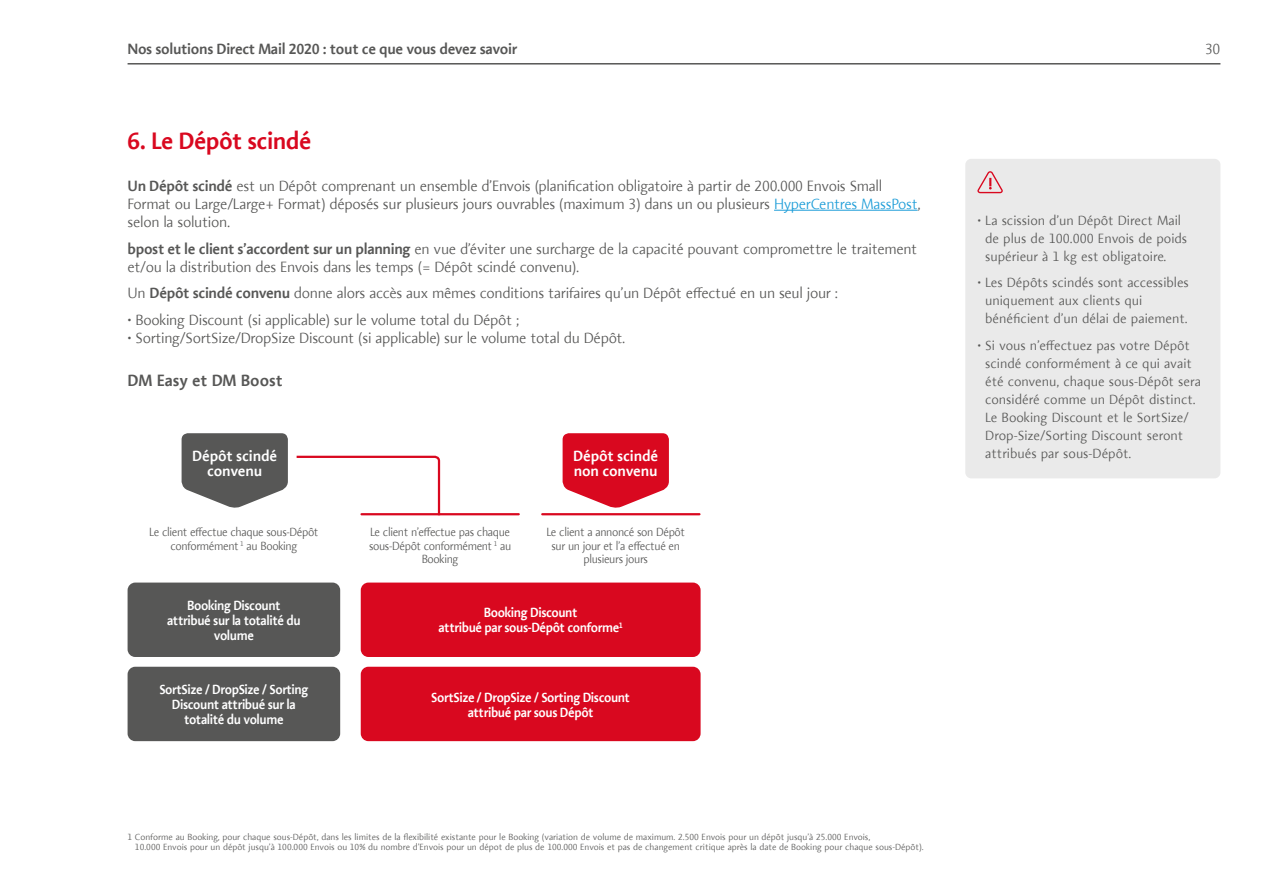
<style>
.page{position:relative;width:1263px;height:893px;background:#fff}
.page>*{position:absolute;margin:0;border:0;box-sizing:border-box;transform-origin:0 0}
.t1{font:600 24px "Aroma No 2 LT Com";letter-spacing:-.02em;color:#d9081f}
.t2{font:600 16.5px "Aroma No 2 LT Com";color:#575756}
.t3{font:300 15px/18px "Aroma No 2 LT Com";letter-spacing:-.02em;color:#575756}
.t4{font:600 15px "Aroma No 2 LT Com";letter-spacing:-.02em;color:#575756}
.t5{font:600 15px/15px "Aroma No 2 LT Com";letter-spacing:-.01em;color:#fff}
.t6{font:300 13.5px/18px "Aroma No 2 LT Com";color:#575756}
.t7{font:600 13.5px/15px "Aroma No 2 LT Com";letter-spacing:-.03em;color:#fff;text-align:center;scale:.95 1}
.t8{font:300 12px/13.5px "Aroma No 2 LT Com";letter-spacing:-.03em;color:#575756;text-align:center;scale:.95 1}
.t9{font:300 9px/10.8px "Aroma No 2 LT Com";color:#575756}
.s1{font-weight:600}
.s2{color:#1d9dd8}
</style>
<div class="page">
<hr style="left:128px;top:63px;width:1092px;height:2px;background:#575756">
<div style="left:965px;top:159px;width:255px;height:319px;background:#eaeaea;border-radius:6px"></div>
<hr style="left:774px;top:210px;width:144px;height:1px;background:#1d9dd8">
<svg style="left:296px;top:455px;width:145px;height:61px"></svg>
<hr style="left:361px;top:513px;width:158px;height:2px;background:#d9081f">
<hr style="left:542px;top:513px;width:157px;height:2px;background:#d9081f">
<svg style="left:563px;top:433px;width:106px;height:75px;background:#de293d"></svg>
<svg style="left:182px;top:433px;width:106px;height:75px;background:#6d6d6d"></svg>
<div style="left:128px;top:583px;width:212px;height:74px;background:#575756;border-radius:8px"></div>
<div style="left:361px;top:583px;width:340px;height:74px;background:#d9081f;border-radius:8px"></div>
<div style="left:361px;top:667px;width:340px;height:74px;background:#d9081f;border-radius:8px"></div>
<div style="left:128px;top:667px;width:212px;height:74px;background:#575756;border-radius:8px"></div>
<svg style="left:977px;top:171px;width:26px;height:22px"></svg>
<p class="t4" style="left:128px;top:39px;width:391px">Nos solutions Direct Mail 2020 : tout ce que vous devez savoir</p>
<p class="t3" style="left:1205px;top:40px;width:17px">30</p>
<h1 class="t1" style="left:128px;top:125px;width:186px">6. Le Dépôt scindé</h1>
<p class="t3" style="left:128px;top:177px;width:795px"><span class="s1">Un Dépôt scindé</span> est un Dépôt comprenant un ensemble d’Envois (planification obligatoire à partir de 200.000 Envois Small<br>Format ou Large/Large+ Format) déposés sur plusieurs jours ouvrables (maximum 3) dans un ou plusieurs <span class="s2">HyperCentres MassPost</span>, selon la solution.</p>
<p class="t3" style="left:128px;top:239px;width:791px"><span class="s1">bpost et le client s’accordent sur un planning</span> en vue d’éviter une surcharge de la capacité pouvant compromettre le traitement et/ou la distribution des Envois dans les temps (= Dépôt scindé convenu).</p>
<p class="t3" style="left:128px;top:284px;width:712px">Un <span class="s1">Dépôt scindé convenu</span> donne alors accès aux mêmes conditions tarifaires qu’un Dépôt effectué en un seul jour :</p>
<p class="t3" style="left:128px;top:310px;width:393px">• Booking Discount (si applicable) sur le volume total du Dépôt ;</p>
<p class="t3" style="left:128px;top:328px;width:499px">• Sorting/SortSize/DropSize Discount (si applicable) sur le volume total du Dépôt.</p>
<p class="t2" style="left:128px;top:369px;width:157px">DM Easy et DM Boost</p>
<p class="t5" style="left:192px;top:448px;width:86px;text-align:center">Dépôt scindé convenu</p>
<p class="t5" style="left:573px;top:448px;width:86px">Dépôt scindé non convenu</p>
<p class="t8" style="left:149px;top:525px;width:180px">Le client effectue chaque sous-Dépôt conformément <sup>1</sup> au Booking</p>
<p class="t8" style="left:369px;top:525px;width:151px">Le client n’effectue pas chaque sous-Dépôt conformément <sup>1</sup> au<br>Booking</p>
<p class="t8" style="left:546px;top:525px;width:147px">Le client a annoncé son Dépôt sur un jour et l’a effectué en plusieurs jours</p>
<p class="t7" style="left:167px;top:597px;width:142px">Booking Discount attribué sur la totalité du volume</p>
<p class="t7" style="left:438px;top:605px;width:196px">Booking Discount<br>attribué par sous-Dépôt conforme<sup>1</sup></p>
<p class="t7" style="left:159px;top:681px;width:158px">SortSize / DropSize / Sorting<br>Discount attribué sur la totalité du volume</p>
<p class="t7" style="left:431px;top:689px;width:211px">SortSize / DropSize / Sorting Discount attribué par sous Dépôt</p>
<p class="t9" style="left:135px;top:831px;width:790px;text-indent:-7px">1 Conforme au Booking, pour chaque sous-Dépôt, dans les limites de la flexibilité existante pour le Booking (variation de volume de maximum. 2.500 Envois pour un dépôt jusqu’à 25.000 Envois,<br>10.000 Envois pour un dépôt jusqu’à 100.000 Envois ou 10% du nombre d’Envois pour un dépot de plus de 100.000 Envois et pas de changement critique après la date de Booking pour chaque sous-Dépôt).</p>
<p class="t6" style="left:985px;top:211px;width:204px;text-indent:-8px">• La scission d’un Dépôt Direct Mail de plus de 100.000 Envois de poids supérieur à 1 kg est obligatoire.</p>
<p class="t6" style="left:985px;top:273px;width:205px;text-indent:-8px">• Les Dépôts scindés sont accessibles uniquement aux clients qui bénéficient d’un délai de paiement.</p>
<p class="t6" style="left:985px;top:336px;width:217px;text-indent:-8px">• Si vous n’effectuez pas votre Dépôt scindé conformément à ce qui avait été convenu, chaque sous-Dépôt sera considéré comme un Dépôt distinct.<br>Le Booking Discount et le SortSize/ Drop-Size/Sorting Discount seront attribués par sous-Dépôt.</p>
</div>
